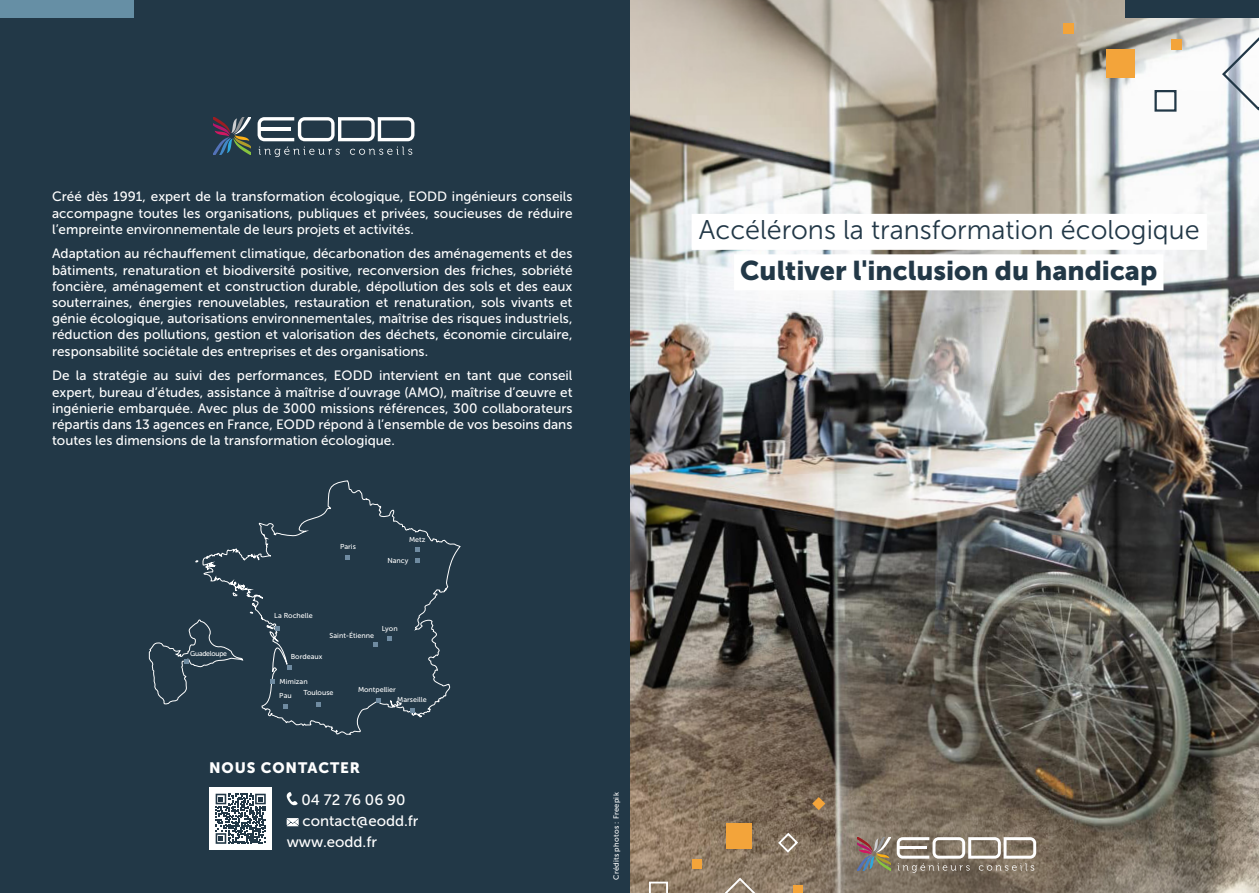
<style>
.page{position:relative;width:1259px;height:893px;background:#fff}
.page>*{position:absolute;margin:0;border:0;box-sizing:border-box;transform-origin:0 0}
.t1{font:27px "Museo Sans 300";color:#223847}
.t2{font:27px "Museo Sans 900";color:#223847}
.t3{font:15px "Museo Sans 500";color:#fff}
.t4{font:15px "Museo Sans 900";letter-spacing:.06em;color:#fff}
.t5{font:13.5px/16.2px "Museo Sans 500";color:#fff;text-align:justify}
.Figure{font:7.5px "Museo Sans 500";letter-spacing:.03em;color:#fff}
.t6{font:7.2px "Museo Sans 500";color:#fff}
.t7{font:7.2px "Museo Sans 500";letter-spacing:-.035em;color:#fff;scale:.96 1}
</style>
<div class="page">
<img style="left:629px;top:0;width:630px;height:893px">
<svg style="left:1220px;top:35px;width:39px;height:77px"></svg>
<svg style="left:857px;top:837px;width:33px;height:33px"></svg>
<svg style="left:896px;top:837px;width:140px;height:36px"></svg>
<div style="left:691px;top:214px;width:516px;height:36px;background:#fff"></div>
<div style="left:734px;top:254px;width:429px;height:36px;background:#fff"></div>
<div style="left:726px;top:824px;width:26px;height:25px;background:#f3a43a"></div>
<div style="left:692px;top:859px;width:9px;height:9px;background:#f3a43a"></div>
<div style="left:793px;top:886px;width:9px;height:7px;background:#f3a43a"></div>
<svg style="left:812px;top:797px;width:13px;height:13px"></svg>
<svg style="left:705px;top:876px;width:68px;height:17px"></svg>
<svg style="left:777px;top:831px;width:22px;height:23px"></svg>
<svg style="left:649px;top:882px;width:19px;height:11px"></svg>
<div style="left:1106px;top:50px;width:28px;height:28px;background:#f3a43a"></div>
<div style="left:1171px;top:39px;width:10px;height:11px;background:#f3a43a"></div>
<div style="left:1063px;top:24px;width:10px;height:10px;background:#f3a43a"></div>
<div style="left:1154px;top:90px;width:22px;height:22px;border:2px solid #223847"></div>
<div style="left:1125px;top:0;width:134px;height:17px;background:#223847"></div>
<div style="left:0;top:0;width:629px;height:893px;background:#223847"></div>
<div style="left:0;top:0;width:133px;height:17px;background:#668fa5"></div>
<svg style="left:286px;top:792px;width:12px;height:14px"></svg>
<svg style="left:287px;top:818px;width:12px;height:8px"></svg>
<div style="left:209px;top:787px;width:63px;height:63px;background:#fff"></div>
<svg style="left:216px;top:794px;width:50px;height:50px"></svg>
<svg style="left:213px;top:117px;width:38px;height:38px"></svg>
<svg style="left:257px;top:117px;width:157px;height:24px"></svg>
<hr style="left:259px;top:128px;width:32px;height:3px;background:#fff">
<svg style="left:259px;top:147px;width:81px;height:10px"></svg>
<svg style="left:350px;top:147px;width:62px;height:8px"></svg>
<svg style="left:196px;top:480px;width:265px;height:255px"></svg>
<svg style="left:345px;top:555px;width:5px;height:4px"></svg>
<svg style="left:415px;top:547px;width:5px;height:5px"></svg>
<svg style="left:387px;top:636px;width:5px;height:4px"></svg>
<svg style="left:373px;top:642px;width:4px;height:5px"></svg>
<svg style="left:275px;top:626px;width:5px;height:5px"></svg>
<svg style="left:287px;top:665px;width:5px;height:5px"></svg>
<svg style="left:410px;top:708px;width:4px;height:4px"></svg>
<svg style="left:376px;top:698px;width:4px;height:5px"></svg>
<svg style="left:316px;top:702px;width:5px;height:4px"></svg>
<svg style="left:283px;top:705px;width:4px;height:4px"></svg>
<svg style="left:149px;top:619px;width:94px;height:85px"></svg>
<svg style="left:415px;top:558px;width:5px;height:5px"></svg>
<svg style="left:270px;top:679px;width:5px;height:5px"></svg>
<p class="t5" style="left:52px;top:189px;width:522px">Créé dès 1991, expert de la transformation écologique, EODD ingénieurs conseils accompagne toutes les organisations, publiques et privées, soucieuses de réduire l’empreinte environnementale de leurs projets et activités.</p>
<p class="t5" style="left:52px;top:246px;width:522px">Adaptation au réchauffement climatique, décarbonation des aménagements et des bâtiments, renaturation et biodiversité positive, reconversion des friches, sobriété foncière, aménagement et construction durable, dépollution des sols et des eaux souterraines, énergies renouvelables, restauration et renaturation, sols vivants et génie écologique, autorisations environnementales, maîtrise des risques industriels, réduction des pollutions, gestion et valorisation des déchets, économie circulaire, responsabilité sociétale des entreprises et des organisations.</p>
<p class="t5" style="left:52px;top:368px;width:522px">De la stratégie au suivi des performances, EODD intervient en tant que conseil expert, bureau d’études, assistance à maîtrise d’ouvrage (AMO), maîtrise d’œuvre et ingénierie embarquée. Avec plus de 3000 missions références, 300 collaborateurs répartis dans 13 agences en France, EODD répond à l’ensemble de vos besoins dans toutes les dimensions de la transformation écologique.</p>
<p class="t7" style="left:190px;top:650px;width:40px">Guadeloupe</p>
<p class="t6" style="left:340px;top:543px;width:17px">Paris</p>
<p class="t6" style="left:409px;top:536px;width:18px">Metz</p>
<p class="t6" style="left:387px;top:557px;width:23px">Nancy</p>
<p class="t6" style="left:274px;top:612px;width:40px">La Rochelle</p>
<p class="t6" style="left:291px;top:653px;width:33px">Bordeaux</p>
<p class="t6" style="left:329px;top:632px;width:46px">Saint-Étienne</p>
<p class="t6" style="left:280px;top:678px;width:30px">Mimizan</p>
<p class="t6" style="left:382px;top:624px;width:17px">Lyon</p>
<p class="t6" style="left:279px;top:691px;width:14px">Pau</p>
<p class="t6" style="left:303px;top:688px;width:32px">Toulouse</p>
<p class="t6" style="left:358px;top:686px;width:39px">Montpellier</p>
<p class="t6" style="left:397px;top:695px;width:31px">Marseille</p>
<p class="t4" style="left:209px;top:760px;width:153px">NOUS CONTACTER</p>
<p class="t3" style="left:301px;top:792px;width:106px">04 72 76 06 90</p>
<p class="t3" style="left:302px;top:813px;width:117px">contact@eodd.fr</p>
<p class="t3" style="left:287px;top:834px;width:92px">www.eodd.fr</p>
<p class="Figure" style="left:612px;top:880px;width:89px;rotate:-90deg">Crédits photos : Freepik</p>
<p class="t1" style="left:699px;top:215px;width:502px">Accélérons la transformation écologique</p>
<p class="t2" style="left:740px;top:255px;width:418px">Cultiver l'inclusion du handicap</p>
</div>
